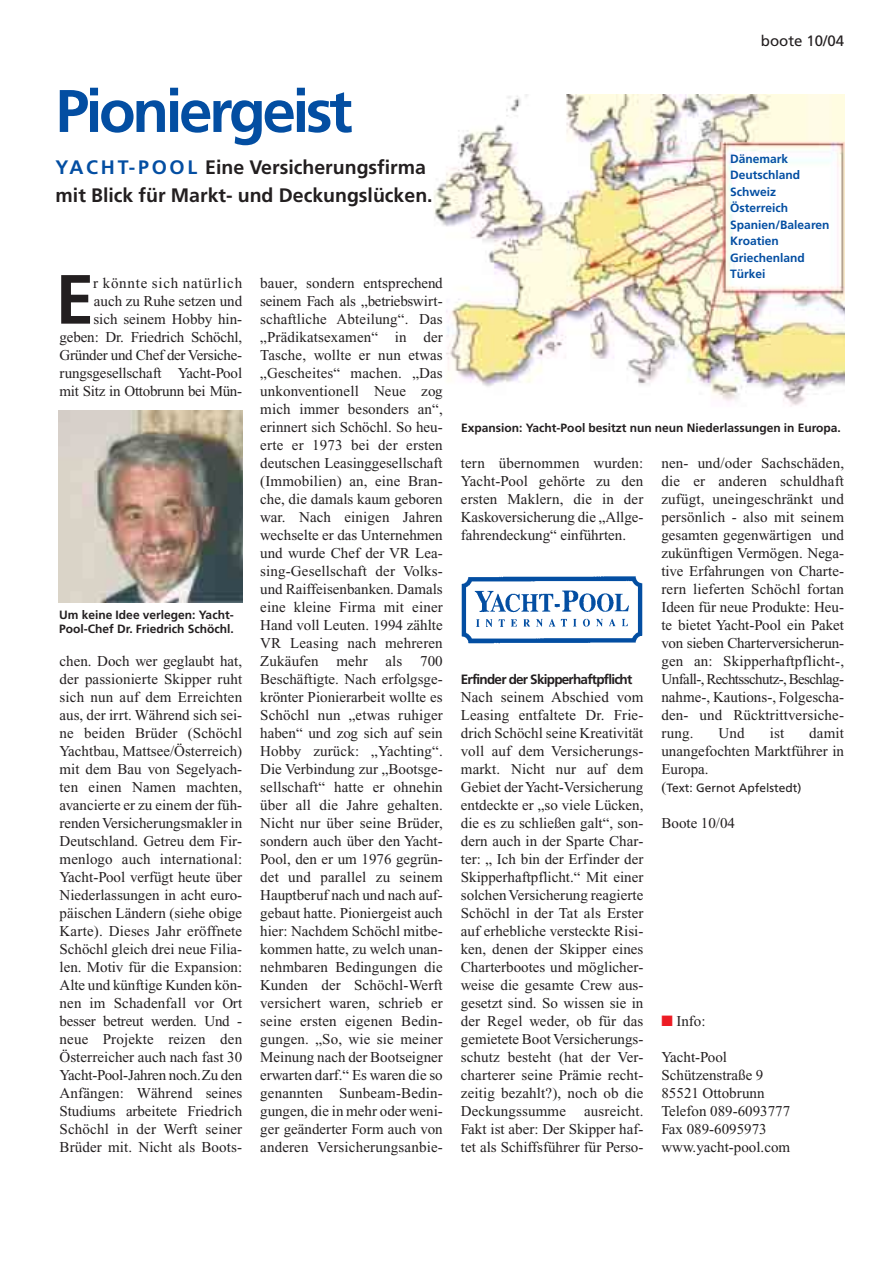
<style>
.page{position:relative;width:893px;height:1262px;background:#fff}
.page>*{position:absolute;margin:0;border:0;box-sizing:border-box;transform-origin:0 0}
.t1{font:700 69.6px "Frutiger";color:#231f20}
.t2{font:700 60px "Frutiger";letter-spacing:-.055em;color:#034ea2}
.t3{font:700 19.5px/28.5px "Frutiger";color:#231f20}
.t4{font:15px/18px "Times New Roman";color:#231f20;text-align:justify}
.t5{font:15px "Frutiger";color:#231f20}
.t6{font:700 13.5px "Frutiger";letter-spacing:-.055em;color:#231f20}
.t7{font:700 12px/14.4px "Frutiger";color:#231f20}
.t8{font:700 12px/16.5px "Frutiger";color:#034ea2}
.t9{font:12px "Frutiger";color:#231f20}
.s1{color:#034ea2}
.s2{font-family:"Times New Roman";font-size:15px}
.s3{color:#ed1c24}
</style>
<div class="page">
<img style="left:434px;top:94px;width:409px;height:313px">
<img style="left:461px;top:576px;width:181px;height:67px">
<img style="left:59px;top:411px;width:184px;height:191px">
<p class="t5" style="left:760px;top:35px;width:85px">boote 10/04</p>
<h2 class="t2" style="left:56px;top:87px;width:298px">Pioniergeist</h2>
<h3 class="t3" style="left:56px;top:154px;width:378px"><span class="s1">YACHT-POOL</span> Eine Versicherungsfirma mit Blick für Markt- und Deckungslücken.</h3>
<p class="t8" style="left:729px;top:151px;width:101px">Dänemark<br>Deutschland<br>Schweiz<br>Österreich<br>Spanien/Balearen<br>Kroatien<br>Griechenland<br>Türkei</p>
<h1 class="t1" style="left:56px;top:271px;width:40px">E</h1>
<p class="t4" style="left:60px;top:275px;width:184px;text-align:right">r könnte sich natürlich<br>auch zu Ruhe setzen und<br>sich seinem Hobby hin&shy;geben: Dr. Friedrich Schöchl,<br>Gründer und Chef der Versiche&shy;rungsgesellschaft Yacht-Pool mit Sitz in Ottobrunn bei Mün-</p>
<p class="t4" style="left:260px;top:275px;width:184px">bauer, sondern entsprechend seinem Fach als „betriebswirt&shy;schaftliche Abteilung“. Das „Prädikatsexamen“ in der Tasche, wollte er nun etwas „Gescheites“ machen. „Das unkonventionell Neue zog mich immer besonders an“, erinnert sich Schöchl. So heu&shy;erte er 1973 bei der ersten deutschen Leasinggesellschaft (Immobilien) an, eine Bran&shy;che, die damals kaum geboren war. Nach einigen Jahren wechselte er das Unternehmen und wurde Chef der VR Lea&shy;sing-Gesellschaft der Volks&shy;und Raiffeisenbanken. Damals eine kleine Firma mit einer Hand voll Leuten. 1994 zählte VR Leasing nach mehreren Zukäufen mehr als 700<br>Beschäftigte. Nach erfolgsge&shy;krönter Pionierarbeit wollte es Schöchl nun „etwas ruhiger haben“ und zog sich auf sein Hobby zurück: „Yachting“.<br>Die Verbindung zur „Bootsge&shy;sellschaft“ hatte er ohnehin über all die Jahre gehalten.<br>Nicht nur über seine Brüder, sondern auch über den Yacht-Pool, den er um 1976 gegrün&shy;det und parallel zu seinem Hauptberuf nach und nach auf&shy;gebaut hatte. Pioniergeist auch hier: Nachdem Schöchl mitbe&shy;kommen hatte, zu welch unan&shy;nehmbaren Bedingungen die Kunden der Schöchl-Werft versichert waren, schrieb er seine ersten eigenen Bedin&shy;gungen. „So, wie sie meiner Meinung nach der Bootseigner erwarten darf.“ Es waren die so genannten Sunbeam-Bedin&shy;gungen, die in mehr oder weni&shy;ger geänderter Form auch von anderen Versicherungsanbie-</p>
<p class="t7" style="left:461px;top:421px;width:381px">Expansion: Yacht-Pool besitzt nun neun Niederlassungen in Europa.</p>
<p class="t4" style="left:661px;top:455px;width:184px">nen- und/oder Sachschäden, die er anderen schuldhaft zufügt, uneingeschränkt und persönlich - also mit seinem gesamten gegenwärtigen und zukünftigen Vermögen. Nega&shy;tive Erfahrungen von Charte&shy;rern lieferten Schöchl fortan Ideen für neue Produkte: Heu&shy;te bietet Yacht-Pool ein Paket von sieben Charterversicherun&shy;gen an: Skipperhaftpflicht-, Unfall-, Rechtsschutz-, Beschlag&shy;nahme-, Kautions-, Folgescha&shy;den- und Rücktrittversiche&shy;rung.</p>
<p class="t4" style="left:460px;top:455px;width:184px">tern übernommen wurden:<br>Yacht-Pool gehörte zu den ersten Maklern, die in der Kaskoversicherung die „Allge&shy;fahrendeckung“ einführten.</p>
<p class="t7" style="left:59px;top:608px;width:176px">Um keine Idee verlegen: Yacht-<br>Pool-Chef Dr. Friedrich Schöchl.</p>
<p class="t4" style="left:60px;top:653px;width:184px">chen. Doch wer geglaubt hat, der passionierte Skipper ruht sich nun auf dem Erreichten aus, der irrt. Während sich sei&shy;ne beiden Brüder (Schöchl Yachtbau, Mattsee/Österreich) mit dem Bau von Segelyach&shy;ten einen Namen machten, avancierte er zu einem der füh&shy;renden Versicherungsmakler in Deutschland. Getreu dem Fir&shy;menlogo auch international:<br>Yacht-Pool verfügt heute über Niederlassungen in acht euro&shy;päischen Ländern (siehe obige Karte). Dieses Jahr eröffnete Schöchl gleich drei neue Filia&shy;len. Motiv für die Expansion:<br>Alte und künftige Kunden kön&shy;nen im Schadenfall vor Ort besser betreut werden. Und - neue Projekte reizen den Österreicher auch nach fast 30<br>Yacht-Pool-Jahren noch.Zu den Anfängen: Während seines Studiums arbeitete Friedrich Schöchl in der Werft seiner Brüder mit. Nicht als Boots-</p>
<p class="t6" style="left:460px;top:674px;width:173px">Erfinder der Skipperhaftpflicht</p>
<p class="t4" style="left:460px;top:689px;width:184px">Nach seinem Abschied vom Leasing entfaltete Dr. Frie&shy;drich Schöchl seine Kreativität voll auf dem Versicherungs&shy;markt. Nicht nur auf dem Gebiet der Yacht-Versicherung entdeckte er „so viele Lücken, die es zu schließen galt“, son&shy;dern auch in der Sparte Char&shy;ter: „ Ich bin der Erfinder der Skipperhaftpflicht.“ Mit einer solchen Versicherung reagierte Schöchl in der Tat als Erster auf erhebliche versteckte Risi&shy;ken, denen der Skipper eines Charterbootes und möglicher&shy;weise die gesamte Crew aus&shy;gesetzt sind. So wissen sie in der Regel weder, ob für das gemietete Boot Versicherungs&shy;schutz besteht (hat der Ver&shy;charterer seine Prämie recht&shy;zeitig bezahlt?), noch ob die Deckungssumme ausreicht.<br>Fakt ist aber: Der Skipper haf&shy;tet als Schiffsführer für Perso-</p>
<p class="t4" style="left:661px;top:725px;width:184px;text-indent:148px">damit unangefochten Marktführer in Europa.</p>
<p class="t9" style="left:661px;top:783px;width:141px"><span class="s2">(</span>Text: Gernot Apfelstedt)</p>
<p class="t4" style="left:661px;top:815px;width:75px">Boote 10/04</p>
<p class="t4" style="left:718px;top:725px;width:28px">Und</p>
<p class="t4" style="left:769px;top:725px;width:16px">ist</p>
<p class="t4" style="left:661px;top:1013px;width:46px"><span class="s3">■</span> Info:</p>
<p class="t4" style="left:661px;top:1049px;width:130px;text-align:left">Yacht-Pool<br>Schützenstraße 9<br>85521 Ottobrunn<br>Telefon 089-6093777<br>Fax 089-6095973 www.yacht-pool.com</p>
</div>
